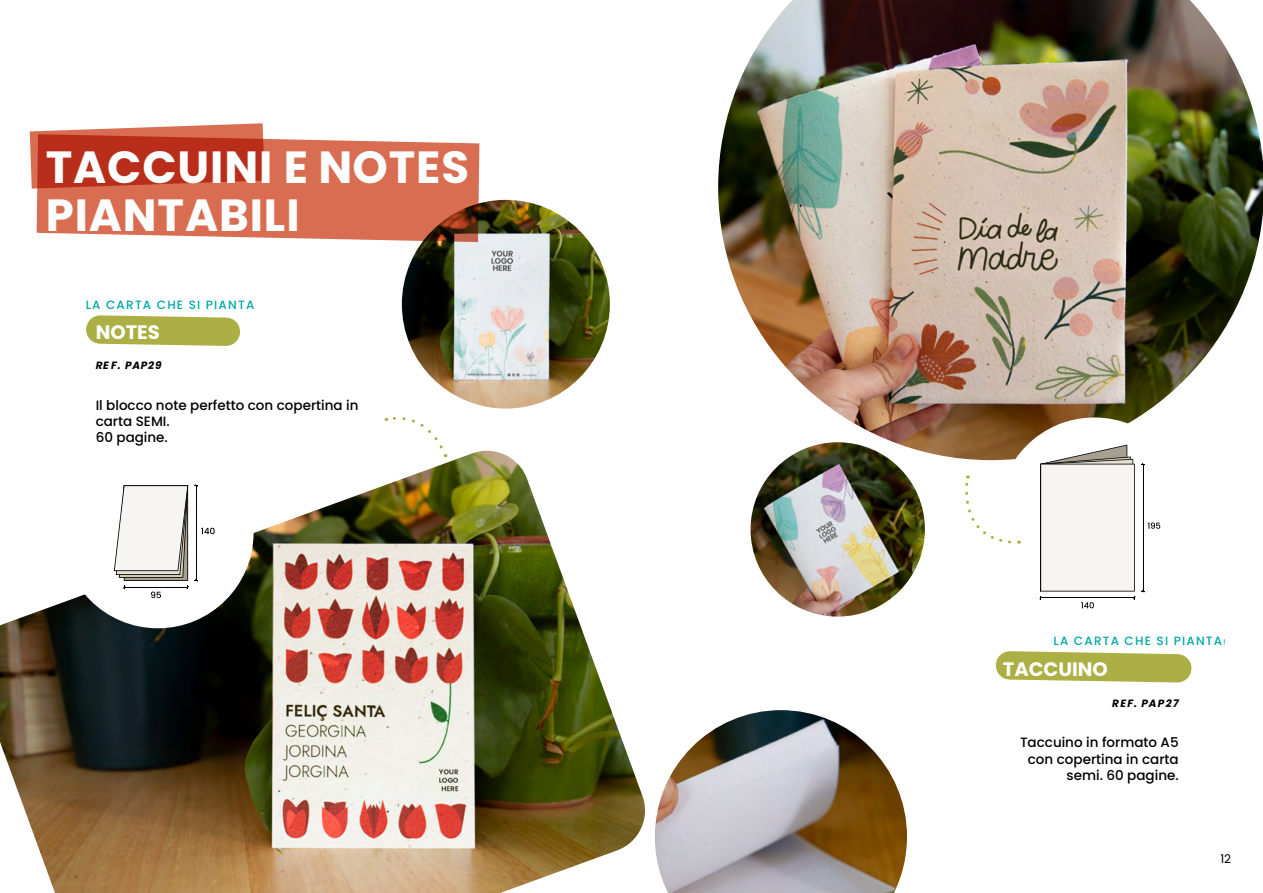
<style>
.page{position:relative;width:1263px;height:893px;background:#fff}
.page>*{position:absolute;margin:0;border:0;box-sizing:border-box;transform-origin:0 0}
.t1{font:700 45px/48px "Poppins";letter-spacing:.02em;color:#fff}
.t2{font:700 19.5px "Poppins";color:#fff}
.t3{font:500 13.5px/16.2px "Poppins";color:#000;text-align:right}
.t4{font:500 12px "Poppins";letter-spacing:.1em;color:#00a8a7}
.t5{font:12px "Poppins";color:#000}
.t6{font:italic 700 10.5px "Poppins";letter-spacing:.12em;color:#000}
.t7{font:italic 700 10.5px "Poppins";letter-spacing:.085em;color:#000}
.s1{font-family:"Cutes";font-weight:400}
</style>
<div class="page">
<svg style="left:996px;top:651px;width:195px;height:32px"></svg>
<svg style="left:86px;top:315px;width:154px;height:31px"></svg>
<img style="left:718px;top:0;width:545px;height:460px">
<img style="left:750px;top:442px;width:175px;height:175px;border-radius:87px">
<img style="left:0;top:451px;width:645px;height:442px">
<img style="left:402px;top:200px;width:208px;height:209px;border-radius:104px">
<img style="left:655px;top:710px;width:252px;height:183px">
<div style="left:999px;top:417px;width:191px;height:192px;background:#fff;border-radius:50%"></div>
<div style="left:62px;top:437px;width:192px;height:191px;background:#fff;border-radius:50%"></div>
<svg style="left:114px;top:485px;width:75px;height:113px"></svg>
<svg style="left:201px;top:528px;width:14px;height:6px"></svg>
<hr style="left:196px;top:486px;width:1px;height:94px;background:#000">
<svg style="left:1039px;top:445px;width:121px;height:163px"></svg>
<hr style="left:1143px;top:464px;width:1px;height:127px;background:#000">
<svg style="left:30px;top:123px;width:233px;height:66px"></svg>
<svg style="left:37px;top:134px;width:442px;height:108px;fill:#d96d52"></svg>
<svg style="left:386px;top:416px;width:60px;height:41px"></svg>
<svg style="left:965px;top:475px;width:54px;height:69px"></svg>
<h1 class="t1" style="left:46px;top:143px;width:425px">TACCUINI E NOTES<br>PIANTABILI</h1>
<p class="t4" style="left:86px;top:297px;width:170px">LA CARTA CHE SI PIANTA</p>
<h2 class="t2" style="left:96px;top:321px;width:66px">NOTES</h2>
<p class="t7" style="left:96px;top:359px;width:67px">RE F. PAP29</p>
<p class="t3" style="left:96px;top:397px;width:264px;text-align:left">Il blocco note perfetto con copertina in carta SEMI.<br>60 pagine.</p>
<p class="t4" style="left:1053px;top:634px;width:173px">LA CARTA CHE SI PIANTA<span class="s1">!</span></p>
<h2 class="t2" style="left:1003px;top:658px;width:107px">TACCUINO</h2>
<p class="t6" style="left:1112px;top:697px;width:68px">REF. PAP27</p>
<p class="t3" style="left:1020px;top:735px;width:160px">Taccuino in formato A5 con copertina in carta semi. 60 pagine.</p>
<p class="t5" style="left:1220px;top:852px;width:12px">12</p>
</div>
